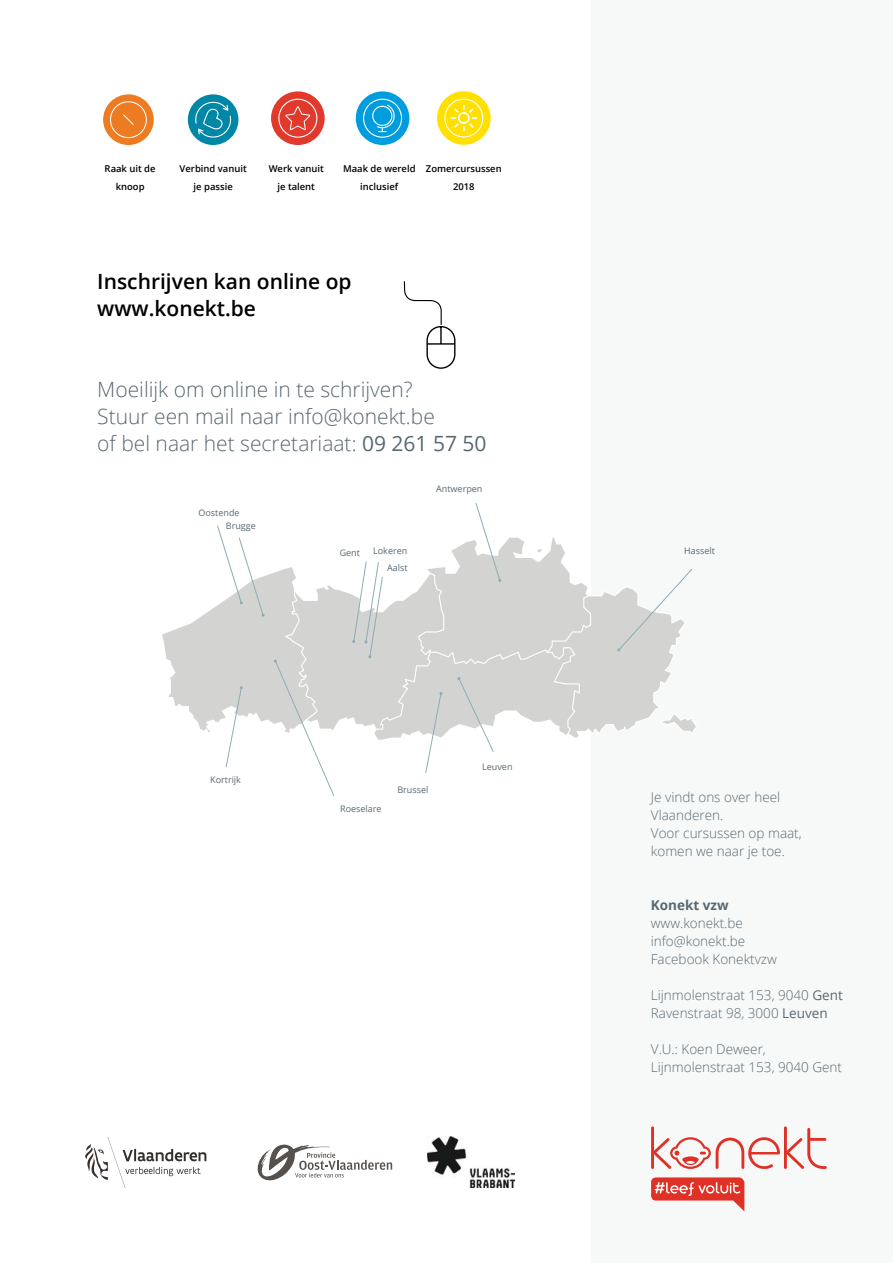
<style>
.page{position:relative;width:893px;height:1263px;background:#fff}
.page>*{position:absolute;margin:0;border:0;box-sizing:border-box;transform-origin:0 0}
.t1{font:300 21px/27px "Open Sans";color:#576871}
.t2{font:600 21px/27px "Open Sans";color:#000}
.t3{font:300 13.5px/18px "Open Sans";color:#576871}
.t4{font:700 13.5px "Open Sans";color:#576871}
.t5{font:600 9.45px/18px "Open Sans";color:#000;text-align:center}
.t6{font:9px "Open Sans";color:#576871}
.s1{font-weight:400}
</style>
<div class="page">
<svg style="left:258px;top:1144px;width:134px;height:36px"></svg>
<svg style="left:85px;top:1137px;width:121px;height:51px"></svg>
<img style="left:428px;top:1137px;width:87px;height:51px">
<div style="left:592px;top:0;width:301px;height:1263px;background:#f7f9f9"></div>
<svg style="left:651px;top:1126px;width:176px;height:43px"></svg>
<svg style="left:651px;top:1177px;width:93px;height:34px"></svg>
<svg style="left:403px;top:281px;width:53px;height:88px"></svg>
<svg style="left:437px;top:91px;width:54px;height:54px;background:#ffe215"></svg>
<svg style="left:451px;top:105px;width:26px;height:26px"></svg>
<div style="left:444px;top:99px;width:39px;height:38px;border:1px solid #fff;border-radius:50%"></div>
<div style="left:103px;top:94px;width:51px;height:51px;background:#ec7b22;border-radius:50%"></div>
<div style="left:110px;top:101px;width:37px;height:37px;border:1px solid #fff;border-radius:50%"></div>
<svg style="left:123px;top:114px;width:11px;height:11px"></svg>
<div style="left:188px;top:94px;width:50px;height:51px;background:#0087a6;border-radius:50%"></div>
<svg style="left:195px;top:99px;width:36px;height:41px"></svg>
<svg style="left:356px;top:91px;width:53px;height:54px;background:#11a3e0"></svg>
<div style="left:372px;top:106px;width:20px;height:20px;border:1px solid #fff;border-radius:50%"></div>
<svg style="left:376px;top:104px;width:20px;height:28px"></svg>
<div style="left:363px;top:99px;width:39px;height:39px;border:1px solid #fff;border-radius:50%"></div>
<svg style="left:271px;top:91px;width:54px;height:54px;background:#e34a3e"></svg>
<div style="left:278px;top:99px;width:39px;height:39px;border:1px solid #fff;border-radius:50%"></div>
<svg style="left:285px;top:106px;width:26px;height:25px"></svg>
<svg style="left:162px;top:503px;width:534px;height:293px"></svg>
<p class="t5" style="left:105px;top:160px;width:53px">Raak uit de knoop</p>
<p class="t5" style="left:180px;top:160px;width:69px">Verbind vanuit je passie</p>
<p class="t5" style="left:269px;top:160px;width:57px">Werk vanuit je talent</p>
<p class="t5" style="left:343px;top:160px;width:74px">Maak de wereld inclusief</p>
<p class="t5" style="left:426px;top:160px;width:77px">Zomercursussen<br>2018</p>
<h1 class="t2" style="left:97px;top:268px;width:256px">Inschrijven kan online op www.konekt.be</h1>
<h1 class="t1" style="left:97px;top:376px;width:391px">Moeilijk om online in te schrijven?<br>Stuur een mail naar info@konekt.be<br>of bel naar het secretariaat: <span class="s1">09 261 57 50</span></h1>
<p class="t6" style="left:198px;top:507px;width:43px">Oostende</p>
<p class="t6" style="left:226px;top:519px;width:31px">Brugge</p>
<p class="t6" style="left:210px;top:773px;width:32px">Kortrijk</p>
<p class="t6" style="left:340px;top:547px;width:22px">Gent</p>
<p class="t6" style="left:373px;top:544px;width:36px">Lokeren</p>
<p class="t6" style="left:387px;top:562px;width:22px">Aalst</p>
<p class="t6" style="left:436px;top:482px;width:48px">Antwerpen</p>
<p class="t6" style="left:340px;top:803px;width:43px">Roeselare</p>
<p class="t6" style="left:397px;top:784px;width:32px">Brussel</p>
<p class="t6" style="left:482px;top:761px;width:32px">Leuven</p>
<p class="t6" style="left:684px;top:544px;width:32px">Hasselt</p>
<p class="t3" style="left:651px;top:788px;width:152px">Je vindt ons over heel<br>Vlaanderen.<br>Voor cursussen op maat, komen we naar je toe.</p>
<p class="t4" style="left:651px;top:896px;width:79px">Konekt vzw</p>
<p class="t3" style="left:651px;top:914px;width:128px">www.konekt.be info@konekt.be<br>Facebook Konektvzw</p>
<p class="t3" style="left:651px;top:986px;width:193px">Lijnmolenstraat 153, 9040 <span class="s1">Gent<br></span>Ravenstraat 98, 3000 <span class="s1">Leuven</span></p>
<p class="t3" style="left:651px;top:1040px;width:193px">V.U.: Koen Deweer,<br>Lijnmolenstraat 153, 9040 Gent</p>
</div>
